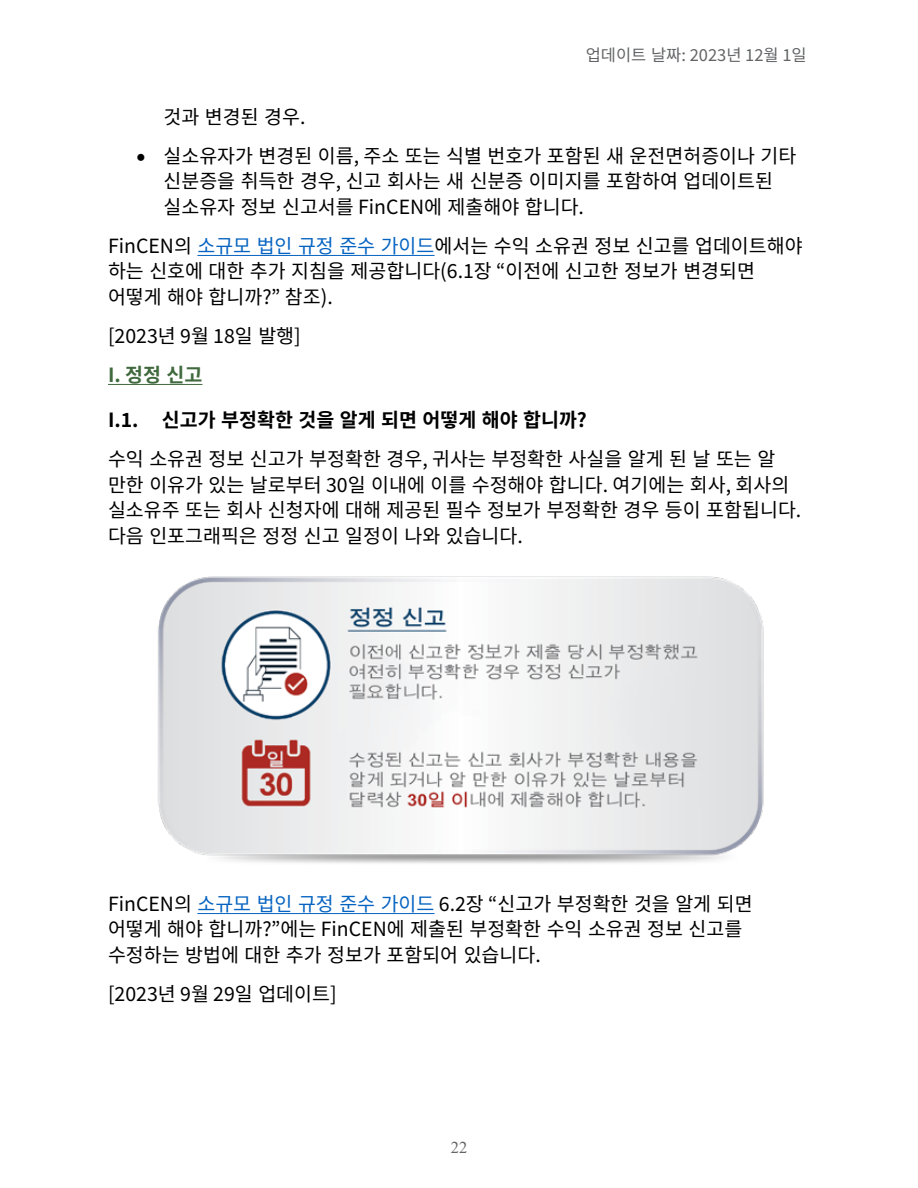
<style>
.page{position:relative;width:918px;height:1188px;background:#fff}
.page>*{position:absolute;margin:0;border:0;box-sizing:border-box;transform-origin:0 0}
.Answer{font:19.5px/25.5px "Source Han Sans KR";color:#000}
.Corrected_Report_Questions{font:700 19.5px "Source Han Sans KR";color:#000}
.t1{font:700 19.5px "Source Han Sans KR";color:#40693e}
.t2{font:16.5px "Source Han Sans KR";color:#636466}
.t3{font:16.5px "Times New Roman";color:#636466}
.s1{color:#0563c1}
</style>
<div class="page">
<hr style="left:197px;top:255px;width:238px;height:1px;background:#0563c1">
<hr style="left:108px;top:384px;width:94px;height:1px;background:#40693e">
<hr style="left:197px;top:913px;width:238px;height:1px;background:#0563c1">
<img style="left:158px;top:576px;width:606px;height:287px">
<p class="t2" style="left:586px;top:45px;width:223px">업데이트 날짜: 2023년 12월 1일</p>
<p class="Answer" style="left:164px;top:104px;width:143px">것과 변경된 경우.</p>
<p class="Answer" style="left:164px;top:143px;width:635px;text-indent:-27px">• 실소유자가 변경된 이름, 주소 또는 식별 번호가 포함된 새 운전면허증이나 기타 신분증을 취득한 경우, 신고 회사는 새 신분증 이미지를 포함하여 업데이트된 실소유자 정보 신고서를 FinCEN에 제출해야 합니다.</p>
<p class="Answer" style="left:108px;top:233px;width:696px">FinCEN의 <span class="s1">소규모 법인 규정 준수 가이드</span>에서는 수익 소유권 정보 신고를 업데이트해야 하는 신호에 대한 추가 지침을 제공합니다(6.1장 “이전에 신고한 정보가 변경되면 어떻게 해야 합니까?” 참조).</p>
<p class="Answer" style="left:108px;top:323px;width:194px">[2023년 9월 18일 발행]</p>
<h2 class="t1" style="left:108px;top:363px;width:96px">I. 정정 신고</h2>
<p class="Corrected_Report_Questions" style="left:108px;top:409px;width:480px">I.1. 신고가 부정확한 것을 알게 되면 어떻게 해야 합니까?</p>
<p class="Answer" style="left:108px;top:447px;width:695px">수익 소유권 정보 신고가 부정확한 경우, 귀사는 부정확한 사실을 알게 된 날 또는 알 만한 이유가 있는 날로부터 30일 이내에 이를 수정해야 합니다. 여기에는 회사, 회사의 실소유주 또는 회사 신청자에 대해 제공된 필수 정보가 부정확한 경우 등이 포함됩니다. 다음 인포그래픽은 정정 신고 일정이 나와 있습니다.</p>
<p class="Answer" style="left:108px;top:891px;width:646px">FinCEN의 <span class="s1">소규모 법인 규정 준수 가이드</span> 6.2장 “신고가 부정확한 것을 알게 되면 어떻게 해야 합니까?”에는 FinCEN에 제출된 부정확한 수익 소유권 정보 신고를 수정하는 방법에 대한 추가 정보가 포함되어 있습니다.</p>
<p class="Answer" style="left:108px;top:981px;width:230px">[2023년 9월 29일 업데이트]</p>
<p class="t3" style="left:451px;top:1136px;width:18px">22</p>
</div>
